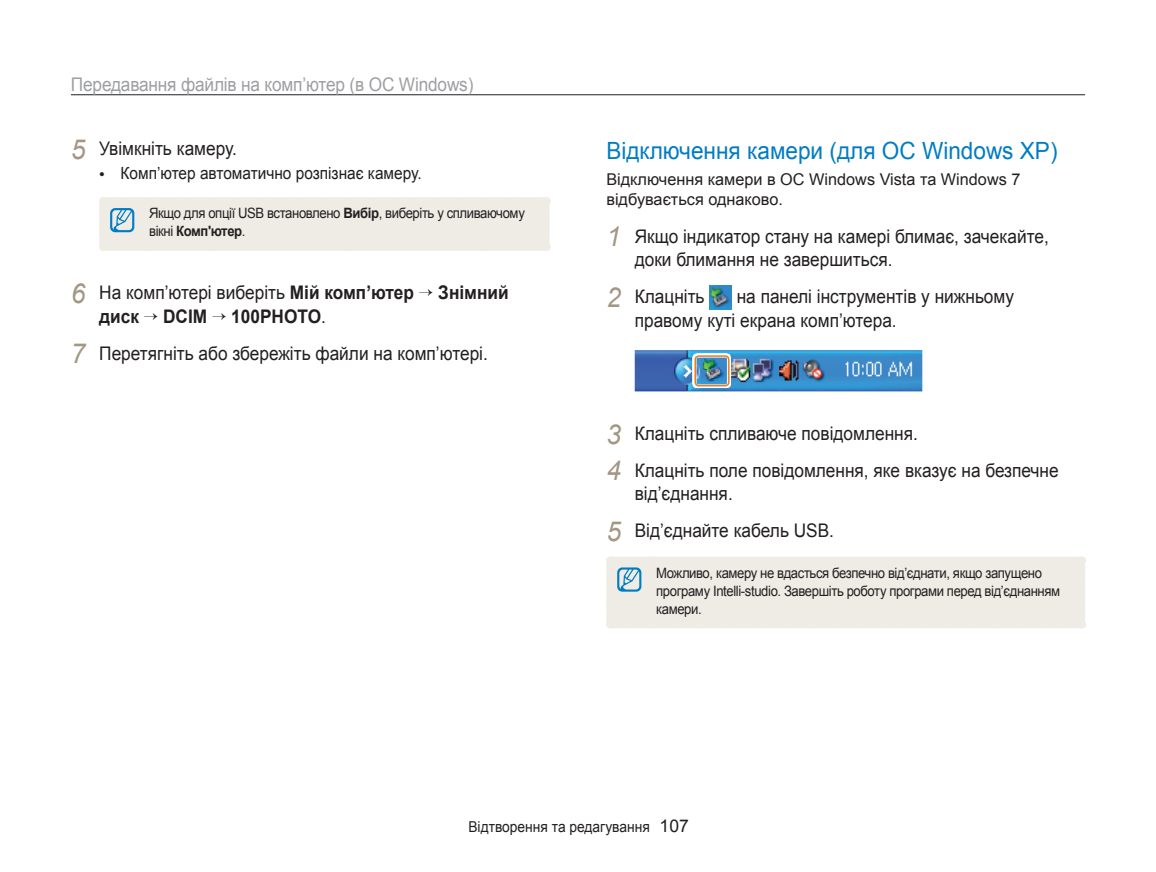
<style>
.page{position:relative;width:1156px;height:872px;background:#fff}
.page>*{position:absolute;margin:0;border:0;box-sizing:border-box;transform-origin:0 0}
.t1{font:23.75px "Arial";color:#007cc2;scale:.95 1}
.t2{font:18.75px/36.5px "Arial";color:#231f20;scale:.92 1}
.t3{font:18.75px "Arial";letter-spacing:-.01em;color:#9d9fa2;scale:.92 1}
.t4{font:700 18.75px "Arial";color:#231f20;scale:.92 1}
.t5{font:16.75px "Arial";color:#231f20;scale:.92 1}
.t6{font:16.25px/20px "Arial";color:#231f20}
.t7{font:15px "Arial";color:#231f20;scale:.92 1}
.t8{font:14.25px/18px "Arial";letter-spacing:-.03em;color:#231f20;scale:.92 1}
.s1{font-style:italic;font-size:27.5px;color:#a39783}
.s2{font-size:16.25px}
.s3{font-weight:700}
.s4{font-size:17.5px}
</style>
<div class="page">
<hr style="left:71px;top:94px;width:1013px;height:1px;background:#231f20">
<img style="left:709px;top:285px;width:22px;height:24px">
<img style="left:634px;top:350px;width:288px;height:41px">
<img style="left:692px;top:353px;width:38px;height:34px">
<div style="left:694px;top:355px;width:35px;height:31px;border:2px solid #ea7e1d;border-radius:4px"></div>
<div style="left:606px;top:556px;width:478px;height:72px;background:#efece6"></div>
<div style="left:99px;top:197px;width:450px;height:54px;background:#efece6"></div>
<p class="t3" style="left:71px;top:72px;width:439px">Передавання файлів на комп’ютер (в ОС Windows)</p>
<p class="t2" style="left:71px;top:131px;width:182px"><span class="s1">5</span> Увімкніть камеру.</p>
<p class="t5" style="left:99px;top:163px;width:352px"><span class="s2">•</span> Комп’ютер автоматично розпізнає камеру.</p>
<p class="t8" style="left:149px;top:205px;width:410px">Якщо для опції USB встановлено <span class="s3">Вибір</span>, виберіть у спливаючому вікні <span class="s3">Комп'ютер</span>.</p>
<p class="t2" style="left:71px;top:275px;width:374px"><span class="s1">6</span> На комп’ютері виберіть <span class="s3">Мій комп’ютер</span></p>
<p class="t4" style="left:438px;top:282px;width:78px">Знімний</p>
<p class="t4" style="left:99px;top:306px;width:45px">диск</p>
<p class="t4" style="left:163px;top:306px;width:49px">DCIM</p>
<p class="t2" style="left:71px;top:298px;width:454px;text-align:center"><span class="s3">100PHOTO</span>.<br><span class="s1">7</span> Перетягніть або збережіть файли на комп’ютері.</p>
<p class="t1" style="left:606px;top:135px;width:476px">Відключення камери (для ОС Windows XP)</p>
<p class="t6" style="left:606px;top:169px;width:415px">Відключення камери в ОС Windows Vista та Windows 7 відбувається однаково.</p>
<p class="t2" style="left:634px;top:224px;width:451px;line-height:23.8px;text-indent:-28px"><span class="s1">1</span> Якщо індикатор стану на камері блимає, зачекайте, доки блимання не завершиться.</p>
<p class="t2" style="left:606px;top:278px;width:108px"><span class="s1">2</span> Клацніть</p>
<p class="t2" style="left:634px;top:285px;width:414px;line-height:23.8px;text-indent:102px">на панелі інструментів у нижньому правому куті екрана комп’ютера.</p>
<p class="t2" style="left:606px;top:415px;width:493px"><span class="s1">3</span> Клацніть спливаюче повідомлення.<br><span class="s1">4</span> Клацніть поле повідомлення, яке вказує на безпечне</p>
<p class="t2" style="left:606px;top:475px;width:249px;text-indent:28px">від’єднання.<br><span class="s1">5</span> Від’єднайте кабель USB.</p>
<p class="t8" style="left:656px;top:564px;width:440px">Можливо, камеру не вдасться безпечно від’єднати, якщо запущено програму Intelli-studio. Завершіть роботу програми перед від’єднанням камери.</p>
<p class="t7" style="left:468px;top:816px;width:241px">Відтворення та редагування <span class="s4">107</span></p>
</div>
